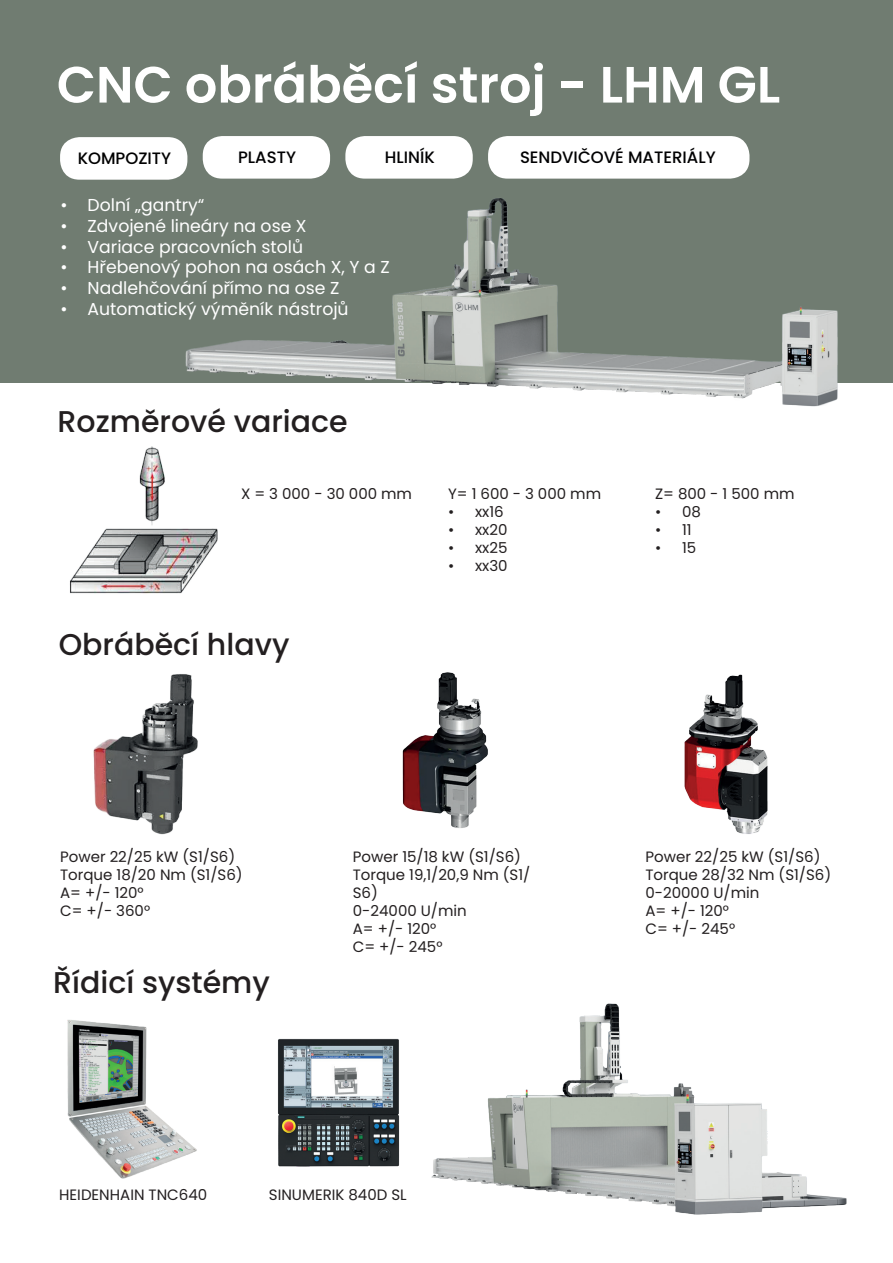
<style>
.page{position:relative;width:893px;height:1263px;background:#fff}
.page>*{position:absolute;margin:0;border:0;box-sizing:border-box;transform-origin:0 0}
.t1{font:600 51px "Poppins";color:#fff}
.t2{font:500 30px "Poppins";color:#231f20}
.t3{font:17.25px "Poppins";color:#fff}
.t4{font:500 16.5px "Poppins";color:#000002}
.t5{font:500 16.5px "Poppins";color:#000001}
.t6{font:15px/18px "Poppins";color:#231f20}
</style>
<div class="page">
<div style="left:0;top:0;width:893px;height:382px;background:#707c71"></div>
<div style="left:60px;top:137px;width:127px;height:43px;background:#fff;border-radius:19px"></div>
<div style="left:203px;top:136px;width:127px;height:43px;background:#fff;border-radius:19px"></div>
<div style="left:345px;top:136px;width:128px;height:43px;background:#fff;border-radius:19px"></div>
<div style="left:488px;top:136px;width:261px;height:43px;background:#fff;border-radius:19px"></div>
<img style="left:70px;top:447px;width:148px;height:147px">
<img style="left:93px;top:674px;width:105px;height:161px">
<img style="left:402px;top:672px;width:86px;height:156px">
<img style="left:684px;top:674px;width:84px;height:160px">
<img style="left:67px;top:1020px;width:130px;height:159px">
<img style="left:278px;top:1038px;width:122px;height:129px">
<img style="left:431px;top:1003px;width:416px;height:212px">
<img style="left:159px;top:173px;width:734px;height:234px">
<h1 class="t1" style="left:57px;top:55px;width:725px">CNC obráběcí stroj - LHM GL</h1>
<p class="t5" style="left:78px;top:149px;width:95px">KOMPOZITY</p>
<p class="t4" style="left:238px;top:148px;width:59px">PLASTY</p>
<p class="t4" style="left:385px;top:148px;width:52px">HLINÍK</p>
<p class="t4" style="left:520px;top:148px;width:197px">SENDVIČOVÉ MATERIÁLY</p>
<p class="t3" style="left:61px;top:195px;width:145px">• Dolní „gantry“</p>
<p class="t3" style="left:61px;top:216px;width:248px">• Zdvojené lineáry na ose X</p>
<p class="t3" style="left:61px;top:236px;width:244px">• Variace pracovních stolů</p>
<p class="t3" style="left:61px;top:257px;width:331px">• Hřebenový pohon na osách X, Y a Z</p>
<p class="t3" style="left:61px;top:278px;width:280px">• Nadlehčování přímo na ose Z</p>
<p class="t3" style="left:61px;top:299px;width:290px">• Automatický výměník nástrojů</p>
<h2 class="t2" style="left:58px;top:404px;width:292px">Rozměrové variace</h2>
<p class="t6" style="left:241px;top:484px;width:172px">X = 3 000 - 30 000 mm</p>
<p class="t6" style="left:448px;top:484px;width:155px">Y= 1 600 - 3 000 mm</p>
<p class="t6" style="left:448px;top:502px;width:57px">• xx16</p>
<p class="t6" style="left:448px;top:520px;width:61px">• xx20</p>
<p class="t6" style="left:448px;top:538px;width:61px">• xx25</p>
<p class="t6" style="left:448px;top:556px;width:61px">• xx30</p>
<h2 class="t2" style="left:59px;top:627px;width:232px">Obráběcí hlavy</h2>
<p class="t6" style="left:655px;top:484px;width:141px">Z= 800 - 1 500 mm</p>
<p class="t6" style="left:655px;top:502px;width:47px">• 08</p>
<p class="t6" style="left:655px;top:520px;width:38px">• 11</p>
<p class="t6" style="left:655px;top:538px;width:43px">• 15</p>
<p class="t6" style="left:60px;top:848px;width:184px">Power 22/25 kW (S1/S6)<br>Torque 18/20 Nm (S1/S6)<br>A= +/- 120°<br>C= +/- 360°</p>
<p class="t6" style="left:353px;top:848px;width:179px">Power 15/18 kW (S1/S6)<br>Torque 19,1/20,9 Nm (S1/<br>S6)<br>0-24000 U/min<br>A= +/- 120°<br>C= +/- 245°</p>
<p class="t6" style="left:645px;top:848px;width:187px">Power 22/25 kW (S1/S6)<br>Torque 28/32 Nm (S1/S6)<br>0-20000 U/min<br>A= +/- 120°<br>C= +/- 245°</p>
<h2 class="t2" style="left:53px;top:965px;width:218px">Řídicí systémy</h2>
<p class="t6" style="left:59px;top:1185px;width:149px">HEIDENHAIN TNC640</p>
<p class="t6" style="left:269px;top:1185px;width:139px">SINUMERIK 840D SL</p>
</div>
